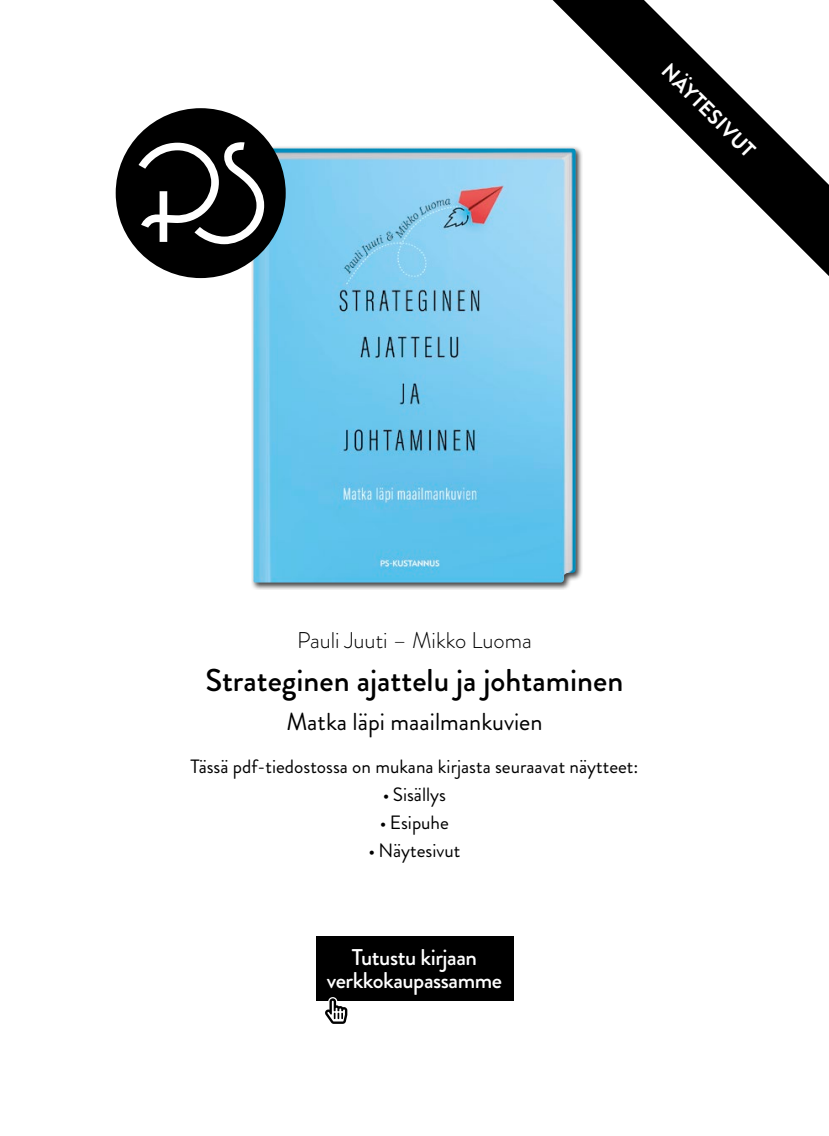
<style>
.page{position:relative;width:829px;height:1136px;background:#fff}
.page>*{position:absolute;margin:0;border:0;box-sizing:border-box;transform-origin:0 0}
.teoksen_nimi{font:500 31.5px "Brandon Grotesque";color:#000}
.alaotsikko{font:24.5px "Brandon Grotesque";color:#000}
.t1{font:500 22.75px/22.8px "Brandon Grotesque";letter-spacing:-.02em;color:#fff;text-align:center}
.tekijä_t{font:300 22.75px "Brandon Grotesque";color:#000}
.t2{font:700 21px "Brandon Grotesque";color:#fff}
.Tässä_pdf_ssä_mukana{font:19.25px "Brandon Grotesque";color:#000}
</style>
<div class="page">
<div style="left:250px;top:146px;width:333px;height:444px;background:#000;opacity:.75"></div>
<img style="left:253px;top:148px;width:322px;height:435px">
<div style="left:316px;top:937px;width:197px;height:64px;background:#000"></div>
<svg style="left:325px;top:997px;width:23px;height:27px"></svg>
<svg style="left:552px;top:0;width:276px;height:276px"></svg>
<svg style="left:116px;top:108px;width:170px;height:170px"></svg>
<p class="t2" style="left:675px;top:57px;width:124px;rotate:45deg">NÄYTESIVUT</p>
<p class="tekijä_t" style="left:297px;top:625px;width:236px">Pauli Juuti – Mikko Luoma</p>
<p class="teoksen_nimi" style="left:205px;top:659px;width:419px">Strateginen ajattelu ja johtaminen</p>
<p class="alaotsikko" style="left:286px;top:705px;width:258px">Matka läpi maailmankuvien</p>
<p class="Tässä_pdf_ssä_mukana" style="left:190px;top:754px;width:449px">Tässä pdf-tiedostossa on mukana kirjasta seuraavat näytteet:</p>
<p class="Tässä_pdf_ssä_mukana" style="left:383px;top:782px;width:65px">• Sisällys</p>
<p class="Tässä_pdf_ssä_mukana" style="left:380px;top:810px;width:70px">• Esipuhe</p>
<p class="Tässä_pdf_ssä_mukana" style="left:368px;top:838px;width:93px">• Näytesivut</p>
<p class="t1" style="left:327px;top:947px;width:177px">Tutustu kirjaan verkkokaupassamme</p>
</div>
